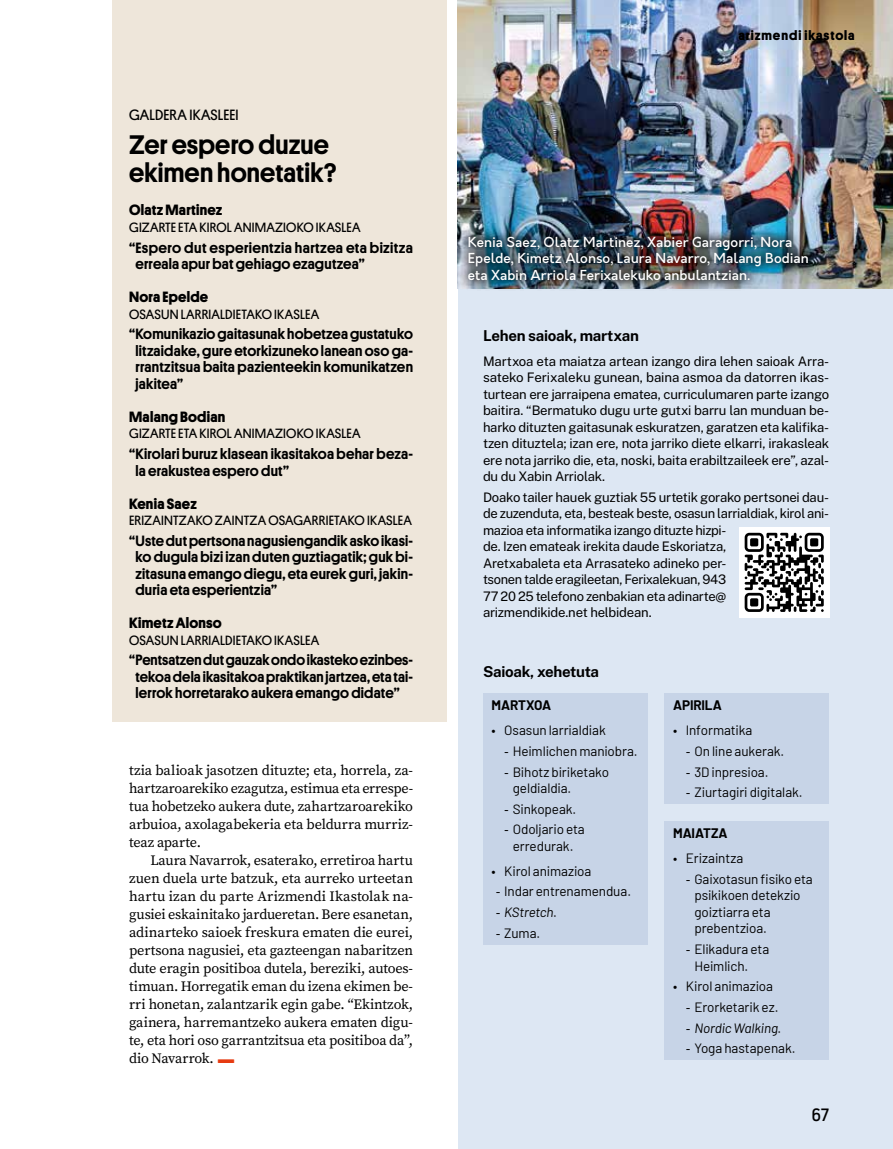
<style>
.page{position:relative;width:893px;height:1149px;background:#fff}
.page>*{position:absolute;margin:0;border:0;box-sizing:border-box;transform-origin:0 0}
.t1{font:54px "Officina Sans Std";color:#e63b11;scale:.33 1}
.t2{font:500 27px/28.8px "Platform";letter-spacing:.005em;color:#000}
.t3{font:18px "Platform";color:#000}
.t4{font:500 15px/16.5px "Platform";letter-spacing:.015em;color:#000}
.t5{font:700 15px "Platform";letter-spacing:.015em;color:#000}
.t6{font:700 15px "Public Sans";letter-spacing:-.02em;color:#000}
.t7{font:15px "Platform";letter-spacing:.01em;color:#000}
.t8{font:14.25px/18px "Source Serif Pro";letter-spacing:-.015em;color:#000;text-align:justify}
.t9{font:13.5px/16.5px "Barlow";letter-spacing:-.01em;color:#000}
.t10{font:13.5px "Platform";letter-spacing:.01em;color:#000}
.t11{font:500 13.5px/16.5px "Orkney";letter-spacing:.005em;color:#fff}
.t12{font:italic 13.5px "Barlow";letter-spacing:-.01em;color:#000}
.t13{font:700 13.5px "Barlow";letter-spacing:-.01em;color:#000}
.t14{font:700 13.5px "Platform";letter-spacing:.07em;color:#000}
.t15{font:13.2px/16.5px "Public Sans";letter-spacing:-.02em;color:#000;text-align:justify}
.s1{font-family:"Officina Sans Std"}
.s2{font-family:"Officina Sans Std";font-style:normal}
.s3{font-style:normal}
</style>
<div class="page">
<div style="left:458px;top:288px;width:435px;height:860px;background:#dde7f3"></div>
<div style="left:112px;top:0;width:334px;height:721px;background:#eee6da"></div>
<img style="left:458px;top:0;width:435px;height:288px">
<img style="left:457px;top:225px;width:363px;height:64px">
<div style="left:483px;top:692px;width:165px;height:25px;background:#c7d4e7"></div>
<div style="left:483px;top:717px;width:165px;height:25px;background:#c7d4e7"></div>
<div style="left:483px;top:737px;width:165px;height:25px;background:#c7d4e7"></div>
<div style="left:483px;top:758px;width:165px;height:41px;background:#c7d4e7"></div>
<div style="left:483px;top:795px;width:165px;height:25px;background:#c7d4e7"></div>
<div style="left:483px;top:816px;width:165px;height:41px;background:#c7d4e7"></div>
<div style="left:483px;top:857px;width:165px;height:25px;background:#c7d4e7"></div>
<div style="left:483px;top:878px;width:165px;height:24px;background:#c7d4e7"></div>
<div style="left:483px;top:898px;width:165px;height:25px;background:#c7d4e7"></div>
<div style="left:483px;top:919px;width:165px;height:25px;background:#c7d4e7"></div>
<div style="left:665px;top:692px;width:164px;height:25px;background:#c7d4e7"></div>
<div style="left:665px;top:717px;width:164px;height:25px;background:#c7d4e7"></div>
<div style="left:665px;top:737px;width:164px;height:25px;background:#c7d4e7"></div>
<div style="left:665px;top:758px;width:164px;height:25px;background:#c7d4e7"></div>
<div style="left:665px;top:779px;width:164px;height:24px;background:#c7d4e7"></div>
<div style="left:665px;top:820px;width:164px;height:25px;background:#c7d4e7"></div>
<div style="left:665px;top:845px;width:164px;height:24px;background:#c7d4e7"></div>
<div style="left:665px;top:865px;width:164px;height:75px;background:#c7d4e7"></div>
<div style="left:665px;top:935px;width:164px;height:42px;background:#c7d4e7"></div>
<div style="left:665px;top:973px;width:164px;height:24px;background:#c7d4e7"></div>
<div style="left:665px;top:993px;width:164px;height:25px;background:#c7d4e7"></div>
<div style="left:665px;top:1014px;width:164px;height:25px;background:#c7d4e7"></div>
<div style="left:665px;top:1034px;width:164px;height:25px;background:#c7d4e7"></div>
<svg style="left:739px;top:527px;width:90px;height:90px;background:#a4a4a4"></svg>
<svg style="left:745px;top:532px;width:79px;height:25px;background:#878787"></svg>
<p class="t7" style="left:129px;top:104px;width:111px">GALDERA IKASLEEI</p>
<h2 class="t2" style="left:129px;top:128px;width:209px">Zer esperoduzue ekimen honetatik?</h2>
<p class="t5" style="left:129px;top:199px;width:95px">Olatz Martinez</p>
<p class="t10" style="left:129px;top:217px;width:233px">GIZARTE ETA KIROL ANIMAZIOKO IKASLEA</p>
<p class="t4" style="left:135px;top:238px;width:279px;text-indent:-6px">“Espero dut esperientzia hartzea eta bizitza erreala apur bat gehiago ezagutzea”</p>
<p class="t5" style="left:129px;top:286px;width:81px">Nora Epelde</p>
<p class="t10" style="left:129px;top:304px;width:192px">OSASUN LARRIALDIETAKO IKASLEA</p>
<p class="t4" style="left:135px;top:325px;width:279px;text-align:justify;text-indent:-6px">“Komunikazio gaitasunak hobetzea gustatuko litzaidake, gure etorkizuneko lanean oso ga&shy;rrantzitsua baita pazienteekin komunikatzen jakitea”</p>
<p class="t5" style="left:129px;top:405px;width:98px">Malang Bodian</p>
<p class="t10" style="left:129px;top:424px;width:233px">GIZARTE ETA KIROL ANIMAZIOKO IKASLEA</p>
<p class="t4" style="left:135px;top:444px;width:279px;text-indent:-6px">“Kirolari buruz klasean ikasitakoa behar beza&shy;la erakustea espero dut”</p>
<p class="t5" style="left:129px;top:492px;width:69px">Kenia Saez</p>
<p class="t10" style="left:129px;top:510px;width:284px">ERIZAINTZAKO ZAINTZA OSAGARRIETAKO IKASLEA</p>
<p class="t4" style="left:135px;top:531px;width:279px;text-align:justify;text-indent:-6px">“Uste dut pertsona nagusiengandik asko ikasi&shy;ko dugula bizi izan duten guztiagatik; guk bi&shy;zitasuna emango diegu, eta eurek guri, jakin&shy;duria eta esperientzia”</p>
<p class="t5" style="left:129px;top:612px;width:94px">Kimetz Alonso</p>
<p class="t10" style="left:129px;top:630px;width:192px">OSASUN LARRIALDIETAKO IKASLEA</p>
<p class="t4" style="left:129px;top:651px;width:285px;text-align:center">“Pentsatzen dut gauzak ondo ikasteko ezinbes&shy;tekoa dela ikasitakoa praktikan jartzea, eta tai&shy;lerrok horretarako aukera emango didate”</p>
<p class="t8" style="left:129px;top:760px;width:285px">tzia balioak jasotzen dituzte; eta, horrela, za&shy;hartzaroarekiko ezagutza, estimua eta errespe&shy;tua hobetzeko aukera dute, zahartzaroarekiko arbuioa, axolagabekeria eta beldurra murriz&shy;teaz aparte.</p>
<p class="t8" style="left:129px;top:850px;width:285px;text-indent:21px">Laura Navarrok, esaterako, erretiroa hartu zuen duela urte batzuk, eta aurreko urteetan hartu izan du parte Arizmendi Ikastolak na&shy;gusiei eskainitako jardueretan. Bere esanetan, adinarteko saioek freskura ematen die eurei, pertsona nagusiei, eta gazteengan nabaritzen dute eragin positiboa dutela, bereziki, autoes&shy;timuan. Horregatik eman du izena ekimen be&shy;rri honetan, zalantzarik egin gabe. “Ekintzok, gainera, harremantzeko aukera ematen digu&shy;te, eta hori oso garrantzitsua eta positiboa da”, dio Navarrok.</p>
<h1 class="t1" style="left:217px;top:1024px;width:56px">—</h1>
<p class="t14" style="left:738px;top:26px;width:118px">arizmendi ikastola</p>
<p class="t11" style="left:468px;top:234px;width:342px">Kenia Saez, Olatz Martinez, Xabier Garagorri, Nora<br>Epelde, Kimetz Alonso, Laura Navarro, Malang Bodian eta Xabin Arriola Ferixalekuko anbulantzian.</p>
<p class="t6" style="left:483px;top:325px;width:157px">Lehen saioak, martxan</p>
<p class="t15" style="left:483px;top:352px;width:348px">Martxoa eta maiatza artean izango dira lehen saioak Arra&shy;sateko Ferixaleku gunean, baina asmoa da datorren ikas&shy;turtean ere jarraipena ematea, curriculumaren parte izango baitira. “Bermatuko dugu urte gutxi barru lan munduan be&shy;harko dituzten gaitasunak eskuratzen, garatzen eta kalifika&shy;tzen dituztela; izan ere, nota jarriko diete elkarri, irakasleak ere nota jarriko die, eta, noski, baita erabiltzaileek ere”, azal&shy;du du Xabin Arriolak.</p>
<p class="t15" style="left:483px;top:488px;width:348px;text-align:left">Doako tailer hauek guztiak 55 urtetik gorako pertsonei dau&shy;de zuzenduta, eta, besteak beste, osasun larrialdiak, kirol ani&shy;mazioa eta informatika izango dituzte hizpi-<br>de. Izen emateak irekita daude Eskoriatza,<br>Aretxabaleta eta Arrasateko adineko per-<br>tsonen talde eragileetan, Ferixalekuan, 943<br>77 20 25 telefono zenbakian eta adinarte@ arizmendikide.net helbidean.</p>
<p class="t6" style="left:483px;top:661px;width:118px">Saioak, xehetuta</p>
<p class="t13" style="left:491px;top:695px;width:61px">MARTXOA</p>
<p class="t9" style="left:491px;top:720px;width:116px">• Osasun larrialdiak</p>
<p class="t9" style="left:504px;top:741px;width:135px"><span class="s1">-</span> Heimlichen maniobra.</p>
<p class="t9" style="left:513px;top:762px;width:98px;text-indent:-9px"><span class="s1">-</span> Bihotz biriketako geldialdia.</p>
<p class="t9" style="left:504px;top:799px;width:74px"><span class="s1">-</span> Sinkopeak.</p>
<p class="t9" style="left:504px;top:819px;width:82px;text-align:center"><span class="s1">-</span> Odoljario eta erredurak.</p>
<p class="t9" style="left:491px;top:861px;width:101px">• Kirol animazioa</p>
<p class="t9" style="left:496px;top:881px;width:137px"><span class="s1">-</span> Indar entrenamendua.</p>
<p class="t12" style="left:496px;top:901px;width:63px"><span class="s2">-</span> KStretch<span class="s3">.</span></p>
<p class="t9" style="left:496px;top:923px;width:46px"><span class="s1">-</span> Zuma.</p>
<p class="t13" style="left:673px;top:695px;width:50px">APIRILA</p>
<p class="t9" style="left:673px;top:720px;width:81px">• Informatika</p>
<p class="t9" style="left:686px;top:741px;width:100px"><span class="s1">-</span> On line aukerak.</p>
<p class="t9" style="left:686px;top:762px;width:84px"><span class="s1">-</span> 3D inpresioa.</p>
<p class="t9" style="left:686px;top:782px;width:118px"><span class="s1">-</span> Ziurtagiri digitalak.</p>
<p class="t13" style="left:673px;top:823px;width:56px">MAIATZA</p>
<p class="t9" style="left:673px;top:848px;width:72px">• Erizaintza</p>
<p class="t9" style="left:694px;top:869px;width:120px;text-indent:-9px"><span class="s1">-</span> Gaixotasun fisiko eta psikikoen detekzio goiztiarra eta prebentzioa.</p>
<p class="t9" style="left:694px;top:939px;width:76px;text-indent:-9px"><span class="s1">-</span> Elikadura eta<br>Heimlich.</p>
<p class="t9" style="left:673px;top:976px;width:101px">• Kirol animazioa</p>
<p class="t9" style="left:686px;top:997px;width:94px"><span class="s1">-</span> Erorketarik ez.</p>
<p class="t12" style="left:686px;top:1017px;width:97px"><span class="s2">-</span> Nordic Walking<span class="s3">.</span></p>
<p class="t9" style="left:686px;top:1038px;width:111px"><span class="s1">-</span> Yoga hastapenak.</p>
<h3 class="t3" style="left:812px;top:1101px;width:19px">67</h3>
</div>
